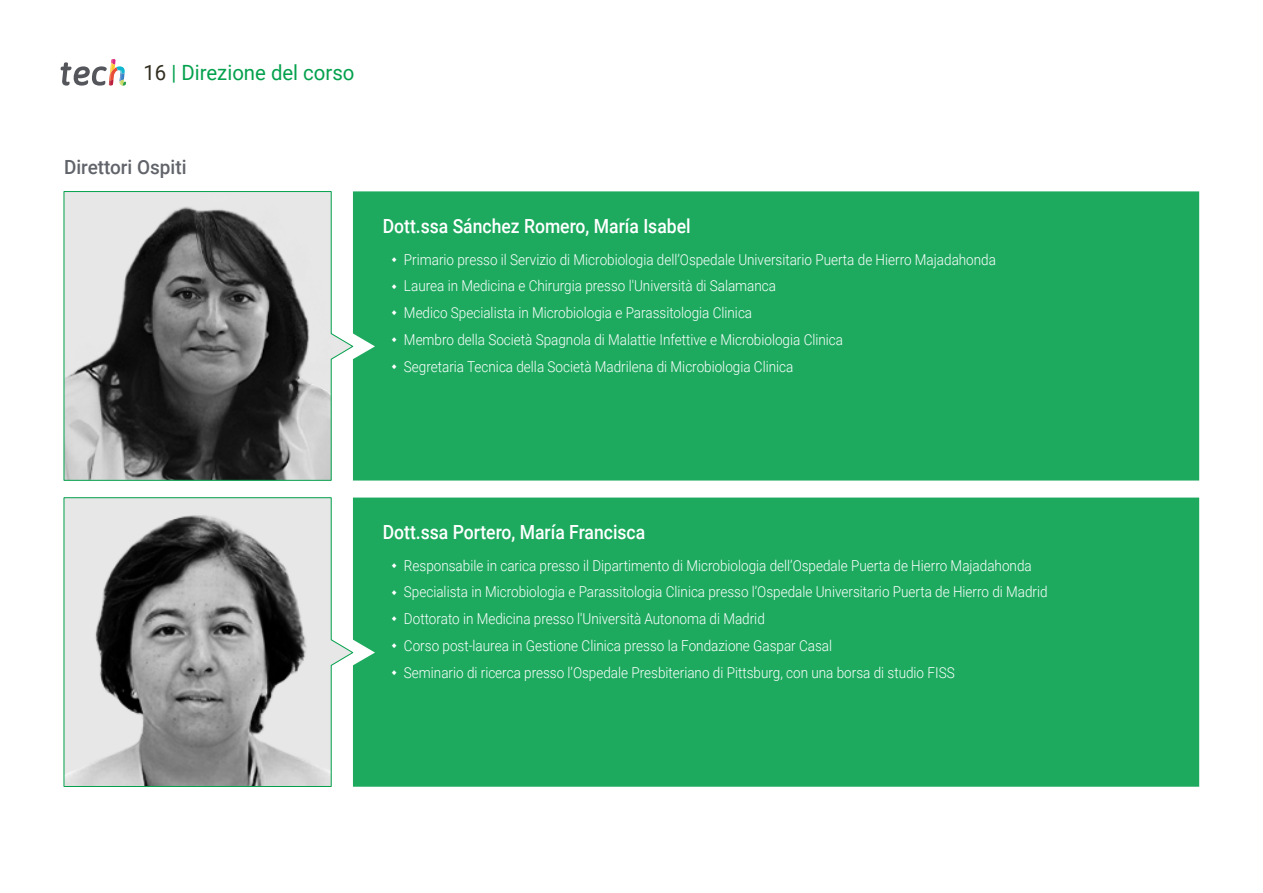
<style>
.page{position:relative;width:1263px;height:893px;background:#fff}
.page>*{position:absolute;margin:0;border:0;box-sizing:border-box;transform-origin:0 0}
.t1{font:21px "Roboto";color:#04a14d}
.t2{font:500 19.5px "Roboto";color:#fff;scale:.9 1}
.t3{font:500 19.5px "Roboto";color:#61646a}
.t4{font:300 15px/26.7px "Roboto";color:#fff;scale:.9 1}
.s1{color:#312e20}
</style>
<div class="page">
<div style="left:353px;top:191px;width:846px;height:290px;background:#1daa5f"></div>
<div style="left:353px;top:498px;width:846px;height:289px;background:#1daa5f"></div>
<svg style="left:64px;top:191px;width:289px;height:290px;background:#868887"></svg>
<svg style="left:64px;top:497px;width:289px;height:290px;background:#a7a9a8"></svg>
<svg style="left:61px;top:59px;width:65px;height:27px"></svg>
<svg style="left:392px;top:257px;width:5px;height:5px"></svg>
<svg style="left:392px;top:284px;width:5px;height:5px"></svg>
<svg style="left:392px;top:310px;width:5px;height:5px"></svg>
<svg style="left:392px;top:337px;width:5px;height:5px"></svg>
<svg style="left:392px;top:364px;width:5px;height:5px"></svg>
<svg style="left:392px;top:563px;width:5px;height:5px"></svg>
<svg style="left:392px;top:590px;width:5px;height:5px"></svg>
<svg style="left:392px;top:617px;width:5px;height:5px"></svg>
<svg style="left:392px;top:643px;width:5px;height:5px"></svg>
<svg style="left:392px;top:670px;width:5px;height:5px"></svg>
<h1 class="t1" style="left:144px;top:57px;width:213px"><span class="s1">16</span> | Direzione del corso</h1>
<h2 class="t3" style="left:64px;top:154px;width:124px">Direttori Ospiti</h2>
<h2 class="t2" style="left:383px;top:212px;width:344px">Dott.ssa Sánchez Romero, María Isabel</h2>
<p class="t4" style="left:404px;top:245px;width:659px">Primario presso il Servizio di Microbiologia dell’Ospedale Universitario Puerta de Hierro Majadahonda Laurea in Medicina e Chirurgia presso l'Università di Salamanca<br>Medico Specialista in Microbiologia e Parassitologia Clinica<br>Membro della Società Spagnola di Malattie Infettive e Microbiologia Clinica<br>Segretaria Tecnica della Società Madrilena di Microbiologia Clinica</p>
<h2 class="t2" style="left:383px;top:518px;width:293px">Dott.ssa Portero, María Francisca</h2>
<p class="t4" style="left:404px;top:551px;width:717px">Responsabile in carica presso il Dipartimento di Microbiologia dell’Ospedale Puerta de Hierro Majadahonda Specialista in Microbiologia e Parassitologia Clinica presso l’Ospedale Universitario Puerta de Hierro di Madrid Dottorato in Medicina presso l'Università Autonoma di Madrid<br>Corso post-laurea in Gestione Clinica presso la Fondazione Gaspar Casal<br>Seminario di ricerca presso l’Ospedale Presbiteriano di Pittsburg, con una borsa di studio FISS</p>
</div>
